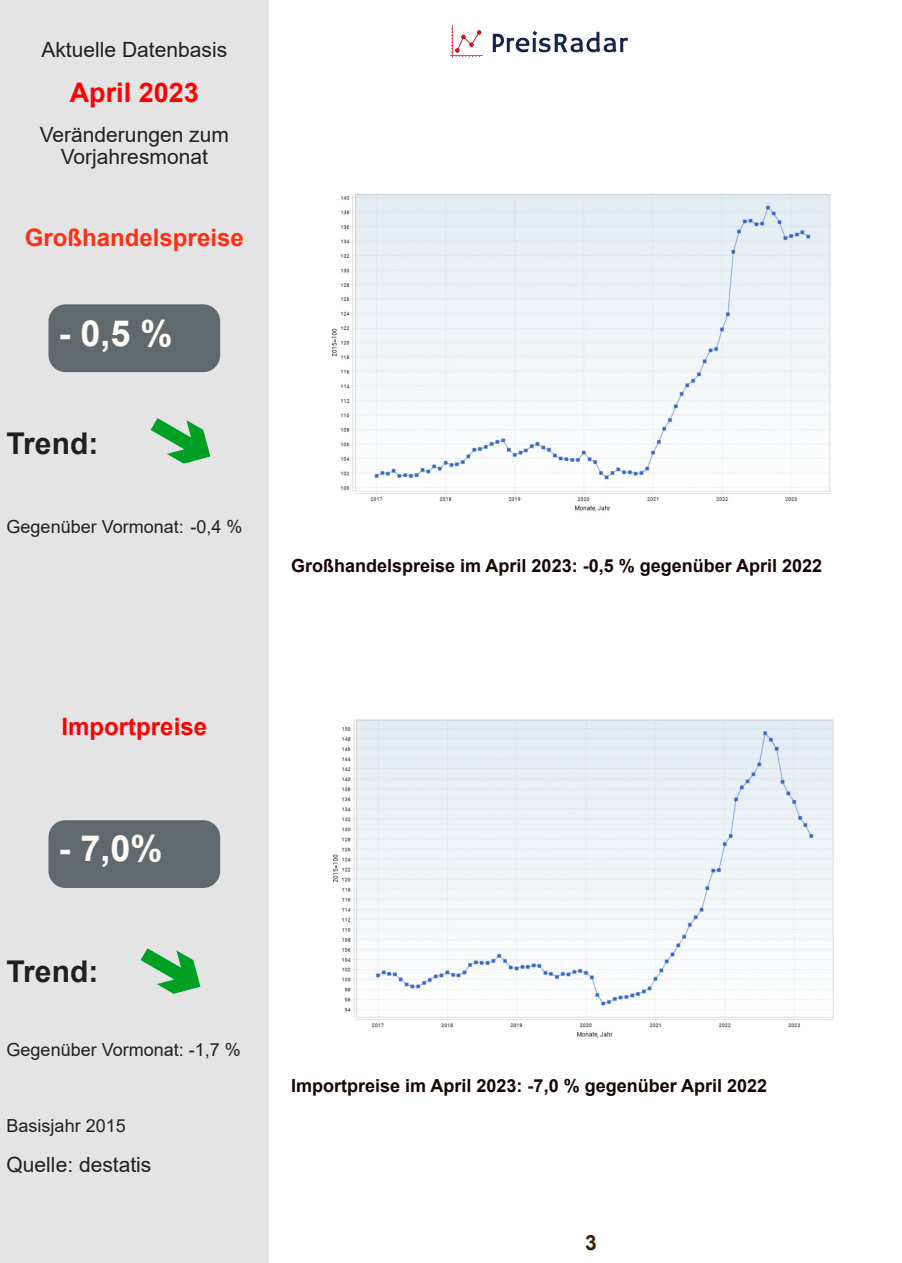
<style>
.page{position:relative;width:902px;height:1263px;background:#fff}
.page>*{position:absolute;margin:0;border:0;box-sizing:border-box;transform-origin:0 0}
.t1{font:700 36px "Arial";color:#fffdf5}
.t2{font:700 30px "Arial";color:#231f20}
.t3{font:700 27px "Arial";color:#f00}
.t4{font:700 24px "Arial";color:#ff2e14}
.t5{font:700 24px "Arial";color:#f00}
.t6{font:21px/21.8px "Arial";color:#231f20;text-align:center}
.t7{font:700 21px "Arial";color:#312100}
.t8{font:700 18px "Arial";color:#180400}
.t9{font:18px "Arial";color:#231f20}
</style>
<div class="page">
<img style="left:451px;top:25px;width:176px;height:33px">
<div style="left:0;top:0;width:268px;height:1263px;background:#e4e4e5"></div>
<div style="left:48px;top:304px;width:172px;height:68px;background:#60696e;border-radius:17px"></div>
<div style="left:48px;top:820px;width:172px;height:68px;background:#60696e;border-radius:17px"></div>
<img style="left:332px;top:194px;width:499px;height:318px">
<img style="left:333px;top:719px;width:501px;height:319px">
<svg style="left:141px;top:948px;width:59px;height:46px"></svg>
<svg style="left:151px;top:418px;width:59px;height:46px"></svg>
<p class="t6" style="left:41px;top:40px;width:187px">Aktuelle Datenbasis</p>
<h3 class="t3" style="left:70px;top:83px;width:131px">April 2023</h3>
<p class="t6" style="left:40px;top:126px;width:191px">Veränderungen zum<br>Vorjahresmonat</p>
<h3 class="t4" style="left:25px;top:229px;width:220px">Großhandelspreise</h3>
<h1 class="t1" style="left:58px;top:320px;width:116px">- 0,5 %</h1>
<h2 class="t2" style="left:7px;top:432px;width:93px">Trend:</h2>
<p class="t9" style="left:7px;top:520px;width:237px">Gegenüber Vormonat: -0,4 %</p>
<p class="t8" style="left:291px;top:558px;width:532px">Großhandelspreise im April 2023: -0,5 % gegenüber April 2022</p>
<h3 class="t5" style="left:62px;top:717px;width:147px">Importpreise</h3>
<h1 class="t1" style="left:58px;top:835px;width:106px">- 7,0%</h1>
<h2 class="t2" style="left:7px;top:961px;width:93px">Trend:</h2>
<p class="t9" style="left:7px;top:1042px;width:236px">Gegenüber Vormonat: -1,7 %</p>
<p class="t9" style="left:7px;top:1119px;width:121px">Basisjahr 2015</p>
<p class="t6" style="left:7px;top:1155px;width:146px">Quelle: destatis</p>
<p class="t8" style="left:291px;top:1079px;width:477px">Importpreise im April 2023: -7,0 % gegenüber April 2022</p>
<p class="t7" style="left:585px;top:1235px;width:13px">3</p>
</div>
